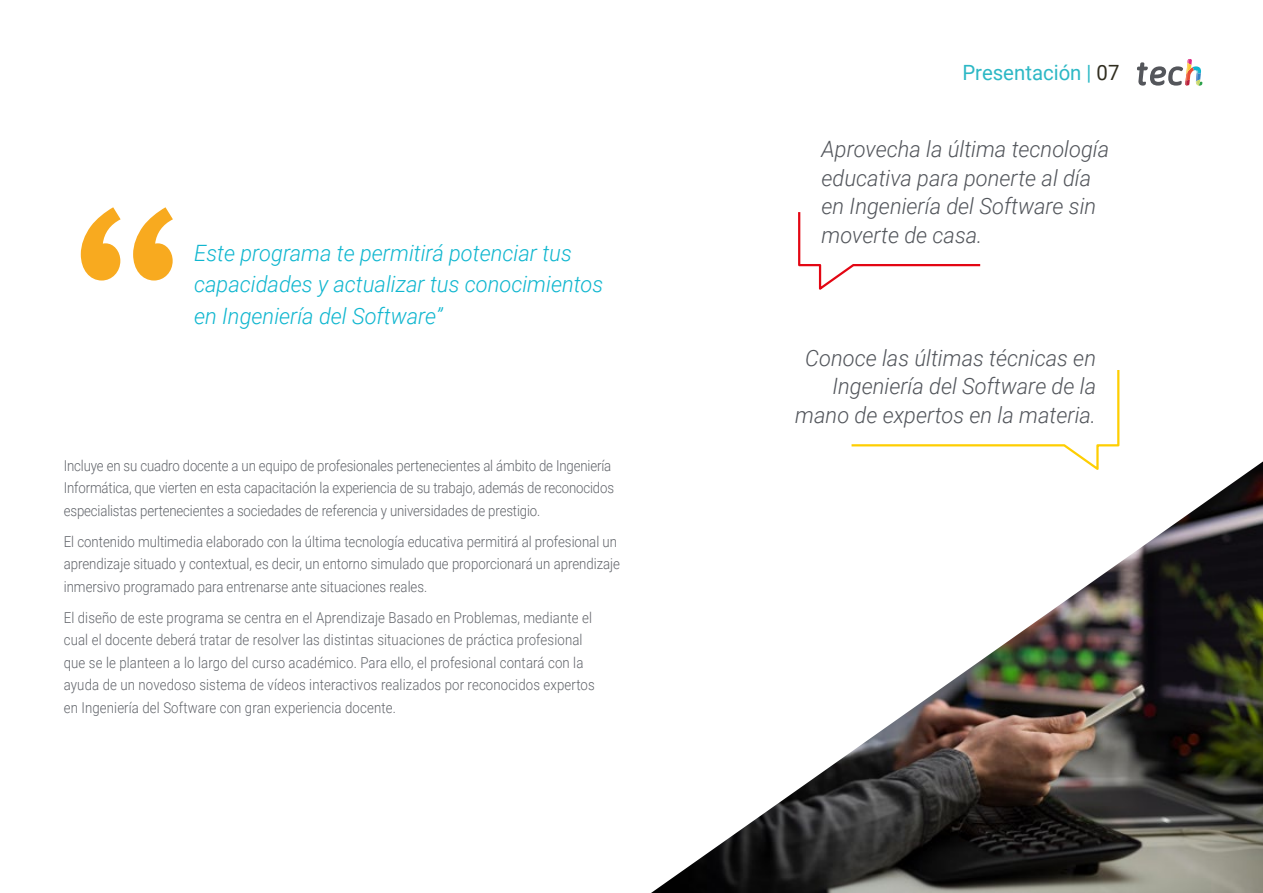
<style>
.page{position:relative;width:1263px;height:893px;background:#fff}
.page>*{position:absolute;margin:0;border:0;box-sizing:border-box;transform-origin:0 0}
.t1{font:italic 300 22.5px/28.5px "Roboto";color:#52555b}
.t2{font:italic 300 22.5px/31.5px "Roboto";color:#0fb6cf}
.t3{font:21px "Roboto";color:#2db8c5}
.t4{font:300 15px/22.5px "Roboto";color:#61646a;scale:.88 1}
.s1{color:#312e20}
</style>
<div class="page">
<svg style="left:81px;top:207px;width:92px;height:74px"></svg>
<svg style="left:798px;top:212px;width:183px;height:78px"></svg>
<img style="left:651px;top:461px;width:612px;height:432px">
<svg style="left:1137px;top:59px;width:65px;height:27px"></svg>
<svg style="left:849px;top:370px;width:271px;height:103px"></svg>
<h1 class="t2" style="left:194px;top:236px;width:411px">Este programa te permitirá potenciar tus capacidades y actualizar tus conocimientos en Ingeniería del Software”</h1>
<p class="t4" style="left:64px;top:453px;width:627px">Incluye en su cuadro docente a un equipo de profesionales pertenecientes al ámbito de Ingeniería<br>Informática, que vierten en esta capacitación la experiencia de su trabajo, además de reconocidos especialistas pertenecientes a sociedades de referencia y universidades de prestigio.</p>
<p class="t4" style="left:64px;top:529px;width:634px">El contenido multimedia elaborado con la última tecnología educativa permitirá al profesional un aprendizaje situado y contextual, es decir, un entorno simulado que proporcionará un aprendizaje inmersivo programado para entrenarse ante situaciones reales.</p>
<p class="t4" style="left:64px;top:605px;width:605px">El diseño de este programa se centra en el Aprendizaje Basado en Problemas, mediante el cual el docente deberá tratar de resolver las distintas situaciones de práctica profesional que se le planteen a lo largo del curso académico. Para ello, el profesional contará con la ayuda de un novedoso sistema de vídeos interactivos realizados por reconocidos expertos en Ingeniería del Software con gran experiencia docente.</p>
<h2 class="t3" style="left:962px;top:57px;width:159px">Presentación | <span class="s1">07</span></h2>
<h1 class="t1" style="left:821px;top:134px;width:289px">Aprovecha la última tecnología educativa para ponerte al día en Ingeniería del Software sin moverte de casa.</h1>
<h1 class="t1" style="left:795px;top:343px;width:302px;text-align:right">Conoce las últimas técnicas en<br>Ingeniería del Software de la mano de expertos en la materia.</h1>
</div>
